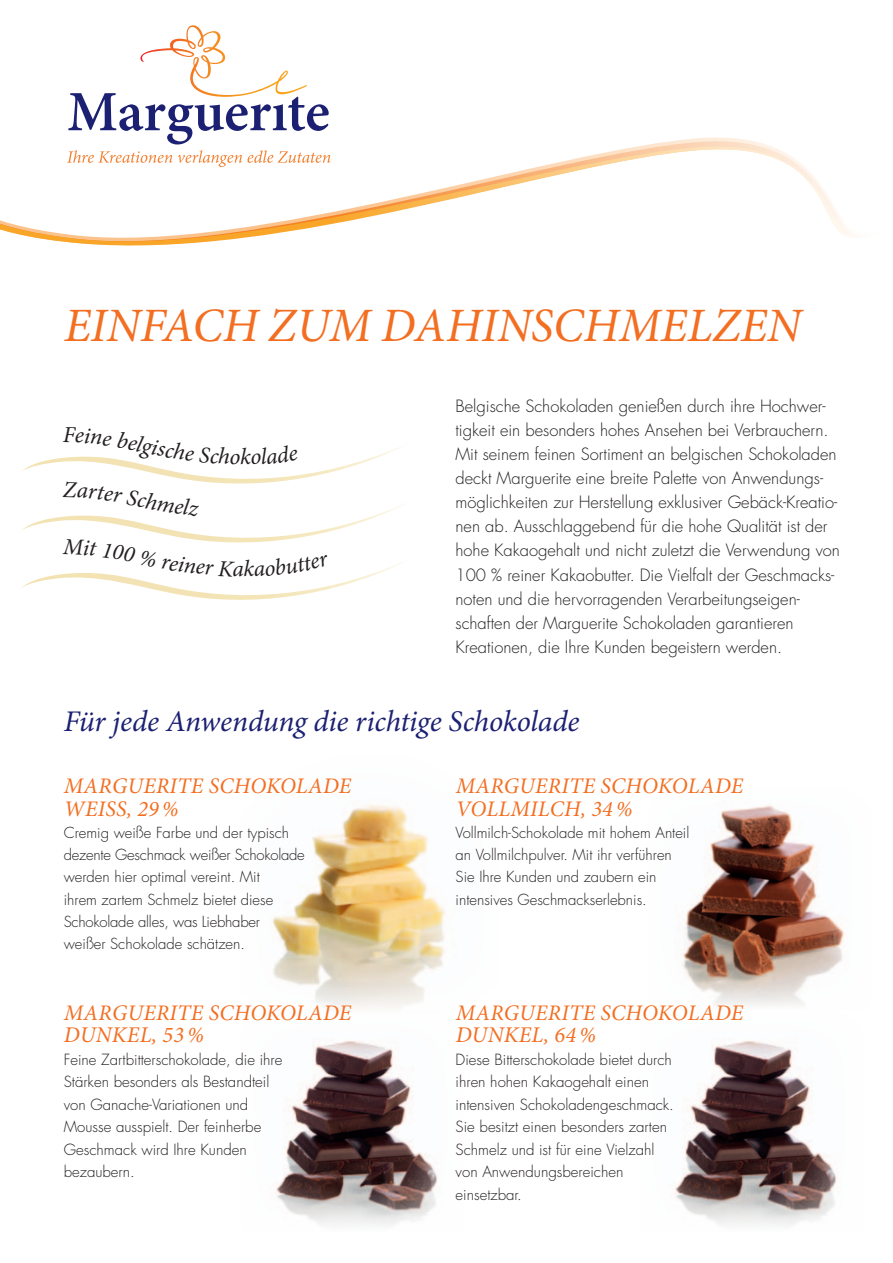
<style>
.page{position:relative;width:893px;height:1263px;background:#fff}
.page>*{position:absolute;margin:0;border:0;box-sizing:border-box;transform-origin:0 0}
.t1{font:italic 48px "Minion Pro";letter-spacing:-.005em;color:#f36e21}
.t2{font:italic 30px "Minion Pro";letter-spacing:-.005em;color:#1c2072}
.t3{font:italic 22.95px "Minion Pro";color:#231f20}
.t4{font:italic 22.5px "Minion Pro";letter-spacing:.09em;color:#f36e21}
.t5{font:italic 22.35px/22.4px "Minion Pro";letter-spacing:.01em;color:#f36e21}
.t6{font:300 16.5px/24px "Futura";color:#231f20}
.t7{font:300 15px/22.5px "Futura";color:#231f20}
.t8{font:300 14.85px/22.2px "Futura";color:#231f20}
</style>
<div class="page">
<svg style="left:0;top:137px;width:855px;height:109px"></svg>
<img style="left:272px;top:804px;width:174px;height:204px">
<img style="left:682px;top:805px;width:162px;height:200px">
<img style="left:276px;top:1040px;width:162px;height:185px">
<img style="left:675px;top:1040px;width:162px;height:185px">
<svg style="left:68px;top:25px;width:261px;height:119px"></svg>
<svg style="left:67px;top:150px;width:105px;height:13px"></svg>
<svg style="left:178px;top:150px;width:64px;height:17px"></svg>
<svg style="left:248px;top:150px;width:82px;height:13px"></svg>
<svg style="left:21px;top:446px;width:382px;height:154px"></svg>
<h1 class="t1" style="left:64px;top:297px;width:53px">EINFA</h1>
<h1 class="t1" style="left:192px;top:297px;width:581px">CH ZUM DA HINS CHMELZEN</h1>
<h3 class="t3" style="left:240px;top:443px;width:12px">K</h3>
<p class="t6" style="left:455px;top:395px;width:386px">Belgische Schokoladen genießen durch ihre Hochwer&shy;tigkeit ein besonders hohes Ansehen bei Verbrauchern.<br>Mit seinem feinen Sortiment an belgischen Schokoladen deckt Marguerite eine breite Palette von Anwendungs&shy;möglichkeiten zur Herstellung exklusiver Gebäck-Kreatio&shy;nen ab. Ausschlaggebend für die hohe Qualität ist der hohe Kakaogehalt und nicht zuletzt die Verwendung von 100 % reiner Kakaobutter. Die Vielfalt der Geschmacks&shy;noten und die hervorragenden Verarbeitungseigen&shy;schaften der Marguerite Schokoladen garantieren Kreationen, die Ihre Kunden begeistern werden.</p>
<h2 class="t2" style="left:64px;top:703px;width:517px">FÜR JEDE ANWENDUNG DIE RICHTIGE SCHOKOLADE</h2>
<h3 class="t5" style="left:64px;top:776px;width:260px">MA RGUERITE SCHOKOLADE<br>WEISS, 29%</h3>
<p class="t8" style="left:64px;top:821px;width:243px">Cremig weiße Farbe und der typisch dezente Geschmack weißer Schokolade werden hier optimal vereint. Mit<br>ihrem zartem Schmelz bietet diese Schokolade alles, was Liebhaber weißer Schokolade schätzen.</p>
<h3 class="t5" style="left:64px;top:1002px;width:260px">MA RGUERITE SCHOKOLADE</h3>
<h3 class="t4" style="left:64px;top:1022px;width:142px">DUNKEL, 53%</h3>
<p class="t7" style="left:64px;top:1048px;width:220px">Feine Zartbitterschokolade, die ihre<br>Stärken besonders als Bestandteil von Ganache-Variationen und<br>Mousse ausspielt. Der feinherbe<br>Geschmack wird Ihre Kunden bezaubern.</p>
<h3 class="t5" style="left:456px;top:776px;width:260px">MA RGUERITE SCHOKOLADE<br>VOLLMILCH, 34%</h3>
<p class="t8" style="left:456px;top:821px;width:235px">Vollmilch-Schokolade mit hohem Anteil an Vollmilchpulver. Mit ihr verführen Sie Ihre Kunden und zaubern ein intensives Geschmackserlebnis.</p>
<h3 class="t5" style="left:456px;top:1002px;width:260px">MA RGUERITE SCHOKOLADE</h3>
<h3 class="t4" style="left:456px;top:1022px;width:142px">DUNKEL, 64%</h3>
<p class="t7" style="left:456px;top:1048px;width:220px">Diese Bitterschokolade bietet durch ihren hohen Kakaogehalt einen intensiven Schokoladengeschmack.<br>Sie besitzt einen besonders zarten<br>Schmelz und ist für eine Vielzahl von Anwendungsbereichen einsetzbar.</p>
</div>
